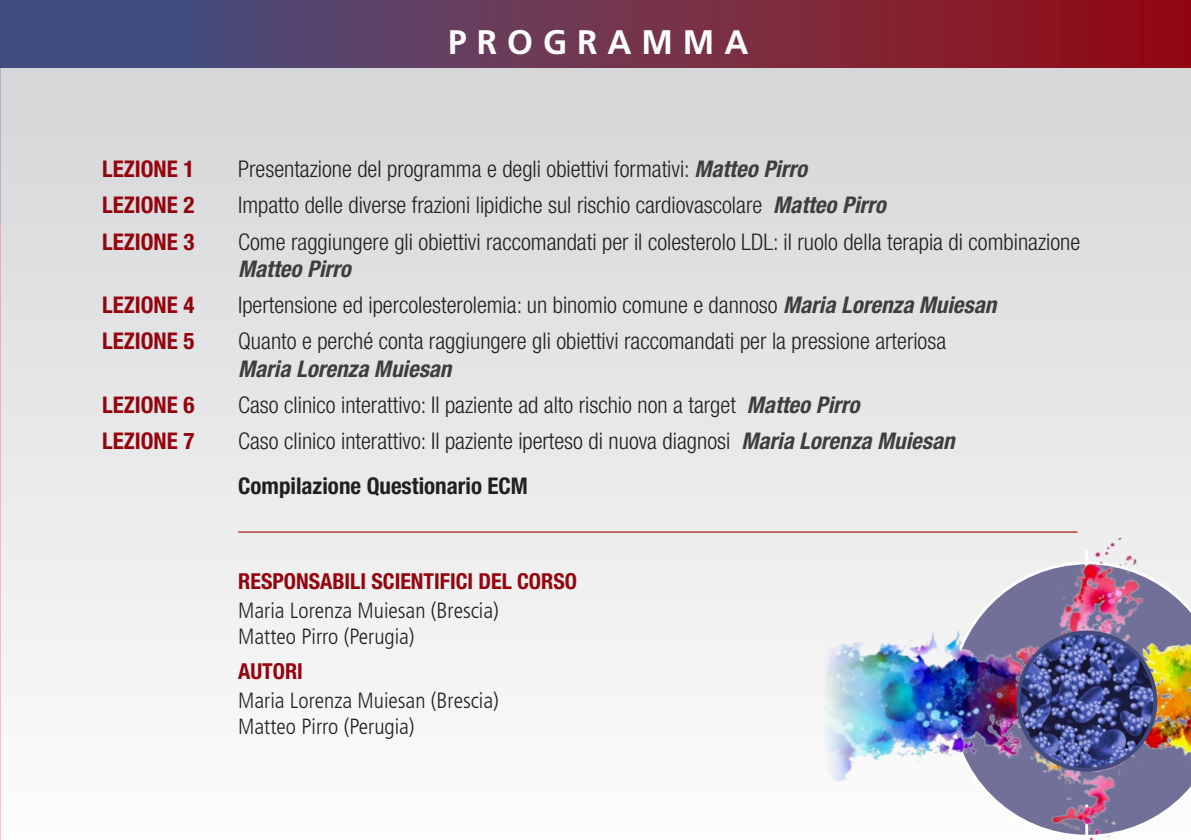
<style>
.page{position:relative;width:1191px;height:840px;background:#fff}
.page>*{position:absolute;margin:0;border:0;box-sizing:border-box;transform-origin:0 0}
.t1{font:700 34px "Frutiger";letter-spacing:.3em;color:#fff}
.testo{font:300 condensed 23px/27.6px "Helvetica Neue";color:#231f20}
.testo-2{font:700 condensed 23px "Helvetica Neue";color:#93040e}
.testo-3{font:700 condensed 23px "Helvetica Neue LT Std";color:#231f20}
.TESTO_PROGRAMMA{font:300 condensed 22px "Frutiger";color:#231f20}
.TESTO_PROGRAMMA-2{font:700 condensed 22px "Helvetica Neue";color:#93040e}
.s1{font-family:"Helvetica Neue LT Std";font-weight:700;font-style:italic;color:#3e3e3f}
</style>
<div class="page">
<div style="left:0;top:0;width:1191px;height:839px;background:linear-gradient(to bottom,#d1d2d4,#fdfcfc)"></div>
<img style="left:823px;top:536px;width:368px;height:303px">
<img style="left:1018px;top:632px;width:137px;height:137px;border-radius:68px">
<div style="left:1016px;top:630px;width:141px;height:141px;border:4px solid #414b7d;border-radius:50%"></div>
<hr style="left:238px;top:531px;width:839px;height:1px;background:#b13730">
<div style="left:0;top:0;width:1191px;height:68px;background:linear-gradient(to right,#3e578b,#9a0f13)"></div>
<p class="t1" style="left:448px;top:22px;width:302px">PROGRAMMA</p>
<p class="testo-2" style="left:102px;top:155px;width:94px">LEZIONE 1</p>
<p class="testo" style="left:238px;top:155px;width:570px">Presentazione del programma e degli obiettivi formativi: <span class="s1">Matteo Pirro</span></p>
<p class="testo-2" style="left:102px;top:191px;width:94px">LEZIONE 2</p>
<p class="testo" style="left:238px;top:191px;width:649px">Impatto delle diverse frazioni lipidiche sul rischio cardiovascolare <span class="s1">Matteo Pirro</span></p>
<p class="testo-2" style="left:102px;top:227px;width:94px">LEZIONE 3</p>
<p class="testo" style="left:238px;top:227px;width:843px">Come raggiungere gli obiettivi raccomandati per il colesterolo LDL: il ruolo della terapia di combinazione<br><span class="s1">Matteo Pirro</span></p>
<p class="testo-2" style="left:102px;top:291px;width:94px">LEZIONE 4</p>
<p class="testo" style="left:238px;top:291px;width:759px">Ipertensione ed ipercolesterolemia: un binomio comune e dannoso <span class="s1">Maria Lorenza Muiesan</span></p>
<p class="testo-2" style="left:102px;top:327px;width:94px">LEZIONE 5</p>
<p class="testo" style="left:238px;top:327px;width:709px">Quanto e perché conta raggiungere gli obiettivi raccomandati per la pressione arteriosa<br><span class="s1">Maria Lorenza Muiesan</span></p>
<p class="testo-2" style="left:102px;top:391px;width:94px">LEZIONE 6</p>
<p class="testo" style="left:238px;top:391px;width:623px">Caso clinico interattivo: Il paziente ad alto rischio non a target <span class="s1">Matteo Pirro</span></p>
<p class="testo-2" style="left:102px;top:427px;width:94px">LEZIONE 7</p>
<p class="testo" style="left:238px;top:427px;width:718px">Caso clinico interattivo: Il paziente iperteso di nuova diagnosi <span class="s1">Maria Lorenza Muiesan</span></p>
<p class="testo-3" style="left:238px;top:471px;width:291px">Compilazione Questionario ECM</p>
<p class="TESTO_PROGRAMMA-2" style="left:238px;top:567px;width:340px">RESPONSABILI SCIENTIFICI DEL CORSO</p>
<p class="TESTO_PROGRAMMA" style="left:238px;top:597px;width:262px">Maria Lorenza Muiesan (Brescia)</p>
<p class="TESTO_PROGRAMMA" style="left:238px;top:623px;width:178px">Matteo Pirro (Perugia)</p>
<p class="TESTO_PROGRAMMA-2" style="left:238px;top:657px;width:66px">AUTORI</p>
<p class="TESTO_PROGRAMMA" style="left:238px;top:687px;width:262px">Maria Lorenza Muiesan (Brescia)</p>
<p class="TESTO_PROGRAMMA" style="left:238px;top:713px;width:178px">Matteo Pirro (Perugia)</p>
</div>
